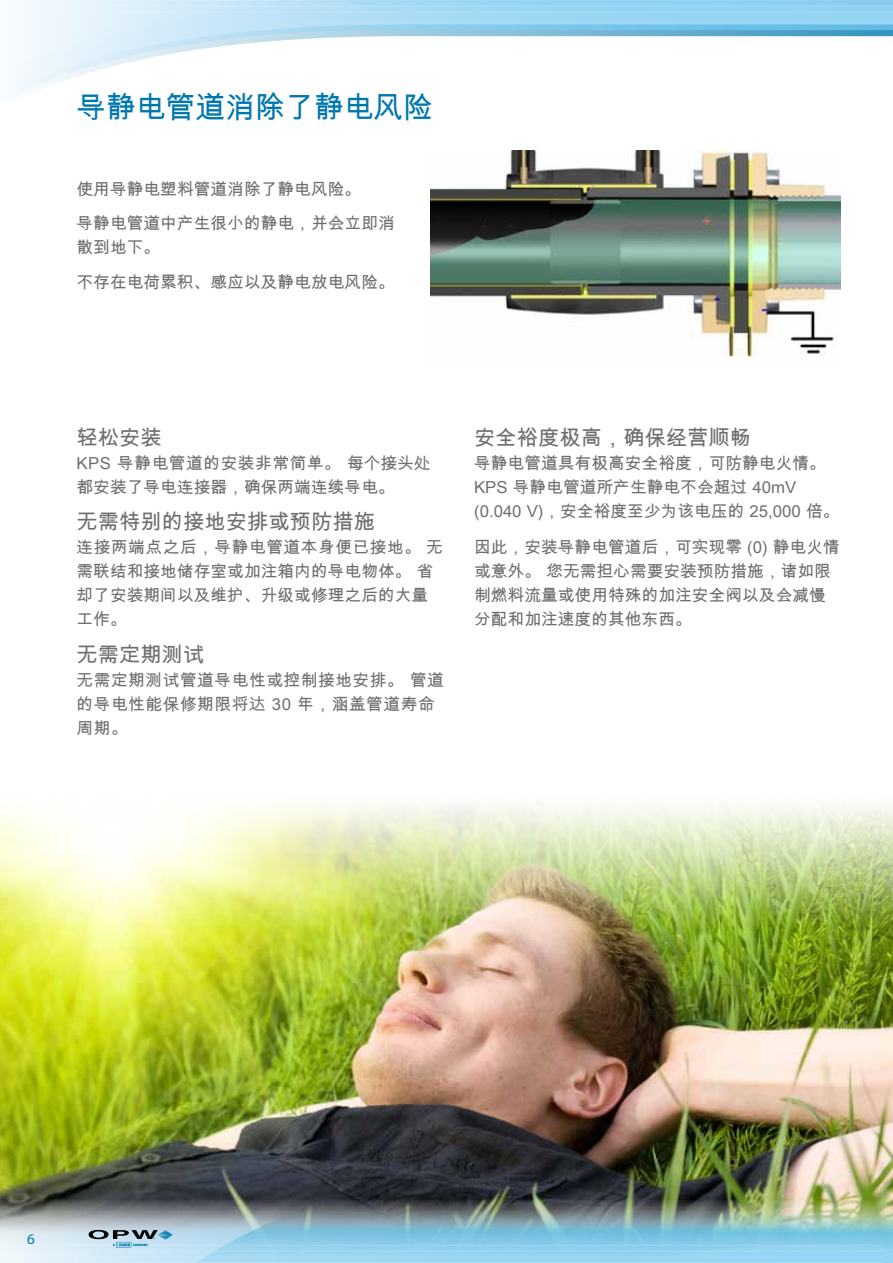
<style>
.page{position:relative;width:893px;height:1263px;background:#fff}
.page>*{position:absolute;margin:0;border:0;box-sizing:border-box;transform-origin:0 0}
.t1{font:30px "Arial Unicode MS";letter-spacing:-.01em;color:#0078ae}
.t2{font:21px "Arial Unicode MS";color:#6d6e71}
.t3{font:16.5px/24px "Arial Unicode MS";color:#6d6e71}
.t4{font:16.5px/24px "Arial Unicode MS";letter-spacing:.03em;color:#6d6e71}
.t5{font:15px "Myriad Pro";color:#0078ae}
</style>
<div class="page">
<svg style="left:12px;top:1px;width:99px;height:95px"></svg>
<svg style="left:111px;top:1px;width:782px;height:66px"></svg>
<hr style="left:0;top:12px;width:893px;height:1px;background:#fff">
<hr style="left:0;top:6px;width:893px;height:1px;background:#fff">
<img style="left:0;top:805px;width:893px;height:401px">
<img style="left:431px;top:151px;width:410px;height:207px">
<svg style="left:0;top:1206px;width:68px;height:56px"></svg>
<img style="left:68px;top:1206px;width:825px;height:57px">
<hr style="left:0;top:1245px;width:882px;height:1px;background:#fff">
<hr style="left:0;top:1257px;width:882px;height:1px;background:#fff">
<hr style="left:0;top:1251px;width:882px;height:1px;background:#fff">
<hr style="left:0;top:1262px;width:882px;height:1px;background:#fff">
<svg style="left:89px;top:1230px;width:84px;height:18px"></svg>
<h1 class="t1" style="left:77px;top:85px;width:358px">导静电管道消除了静电风险</h1>
<p class="t3" style="left:77px;top:171px;width:320px;line-height:34.7px">使用导静电塑料管道消除了静电风险。<br>导静电管道中产生很小的静电，并会立即消</p>
<p class="t3" style="left:77px;top:230px;width:320px;line-height:34.7px">散到地下。<br>不存在电荷累积、感应以及静电放电风险。</p>
<p class="t2" style="left:77px;top:422px;width:87px">轻松安装</p>
<p class="t3" style="left:77px;top:450px;width:356px">KPS 导静电管道的安装非常简单。 每个接头处都安装了导电连接器，确保两端连续导电。</p>
<p class="t2" style="left:77px;top:507px;width:300px">无需特别的接地安排或预防措施</p>
<p class="t3" style="left:77px;top:535px;width:368px">连接两端点之后，导静电管道本身便已接地。 无需联结和接地储存室或加注箱内的导电物体。 省却了安装期间以及维护、升级或修理之后的大量工作。</p>
<p class="t2" style="left:77px;top:639px;width:129px">无需定期测试</p>
<p class="t4" style="left:77px;top:668px;width:369px">无需定期测试管道导电性或控制接地安排。 管道的导电性能保修期限将达 30 年，涵盖管道寿命周期。</p>
<p class="t2" style="left:474px;top:422px;width:279px">安全裕度极高，确保经营顺畅</p>
<p class="t3" style="left:474px;top:450px;width:367px">导静电管道具有极高安全裕度，可防静电火情。<br>KPS 导静电管道所产生静电不会超过 40mV (0.040 V)，安全裕度至少为该电压的 25,000 倍。</p>
<p class="t3" style="left:474px;top:535px;width:367px">因此，安装导静电管道后，可实现零 (0) 静电火情或意外。 您无需担心需要安装预防措施，诸如限制燃料流量或使用特殊的加注安全阀以及会减慢分配和加注速度的其他东西。</p>
<p class="t5" style="left:27px;top:1230px;width:9px">6</p>
</div>
